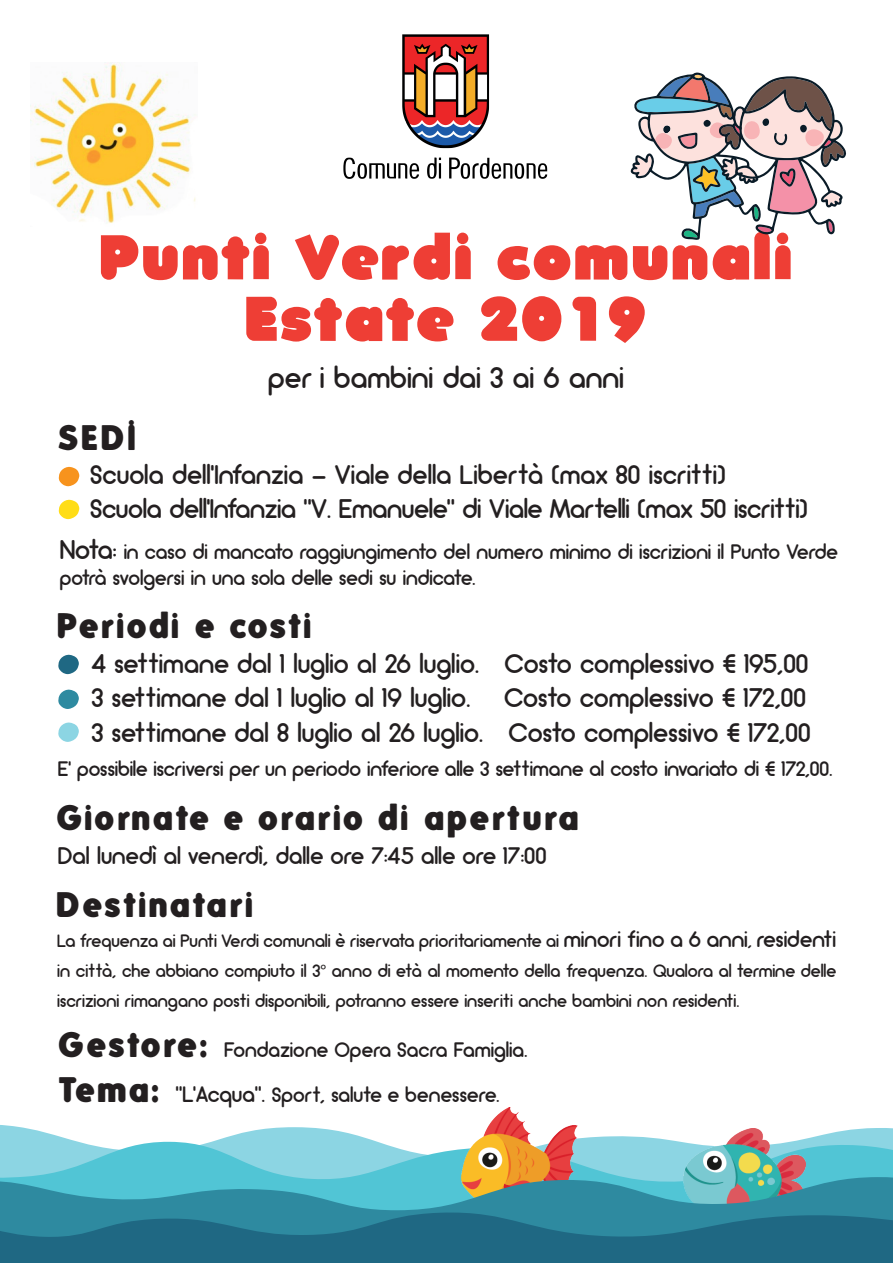
<style>
.page{position:relative;width:893px;height:1263px;background:#fff}
.page>*{position:absolute;margin:0;border:0;box-sizing:border-box;transform-origin:0 0}
.t1{font:60px/61.5px "Folks XX Heavy";letter-spacing:.05em;color:#ee3e35;text-align:center}
.t2{font:900 34.5px "Folks";letter-spacing:.08em;color:#231f20}
.t3{font:900 34.5px "Folks";letter-spacing:.05em;color:#231f20}
.t4{font:30px "Arciform";color:#231f20}
.t5{font:27px/34.5px "Arciform";color:#231f20}
.t6{font:24px "Arciform";letter-spacing:.005em;color:#231f20}
.t7{font:21px/25.5px "Arciform";color:#231f20}
.t8{font:18px/30px "Arciform";letter-spacing:.005em;color:#231f20;text-align:justify}
.s1{font-size:27px}
.s2{font-size:22.5px}
.s3{font-family:"Myriad Pro"}
.s4{font-family:"Folks";font-weight:900;font-size:34.5px}
</style>
<div class="page">
<svg style="left:0;top:1125px;width:893px;height:15px"></svg>
<svg style="left:0;top:1140px;width:893px;height:37px;background:#7bd1df"></svg>
<img style="left:462px;top:1107px;width:115px;height:70px">
<img style="left:684px;top:1128px;width:121px;height:49px">
<img style="left:31px;top:63px;width:165px;height:160px">
<img style="left:343px;top:34px;width:205px;height:145px">
<svg style="left:630px;top:72px;width:216px;height:168px"></svg>
<svg style="left:0;top:1177px;width:893px;height:33px;background:#49a3b1"></svg>
<svg style="left:0;top:1210px;width:893px;height:53px;background:#23718b"></svg>
<svg style="left:59px;top:467px;width:20px;height:19px"></svg>
<svg style="left:59px;top:499px;width:20px;height:20px"></svg>
<svg style="left:58px;top:689px;width:21px;height:20px"></svg>
<svg style="left:58px;top:654px;width:21px;height:20px"></svg>
<svg style="left:58px;top:722px;width:21px;height:20px"></svg>
<h1 class="t1" style="left:100px;top:227px;width:693px">Punti Verdi comunali<br>Estate 2019</h1>
<p class="t4" style="left:268px;top:358px;width:358px">per i bambini dai 3 ai 6 anni</p>
<p class="t2" style="left:59px;top:417px;width:80px">SEDI</p>
<p class="t5" style="left:90px;top:457px;width:719px">Scuola dell’Infanzia - Viale della Libertà (max 80 iscritti)<br>Scuola dell’Infanzia “V. Emanuele” di Viale Martelli (max 50 iscritti)</p>
<p class="t7" style="left:60px;top:539px;width:780px"><span class="s1">Nota:</span> in caso di mancato raggiungimento del numero minimo di iscrizioni il Punto Verde potrà svolgersi in una sola delle sedi su indicate.</p>
<p class="t3" style="left:58px;top:606px;width:256px">Periodi e costi</p>
<p class="t5" style="left:91px;top:646px;width:721px">4 settimane dal 1 luglio al 26 luglio. Costo complessivo € 195,00<br>3 settimane dal 1 luglio al 19 luglio. Costo complessivo € 172,00<br>3 settimane dal 8 luglio al 26 luglio. Costo complessivo € 172,00</p>
<p class="t7" style="left:58px;top:756px;width:776px">E’ possibile iscriversi per un periodo inferiore alle 3 settimane al costo invariato di € 172,00.</p>
<p class="t2" style="left:58px;top:797px;width:522px">Giornate e orario di apertura</p>
<p class="t6" style="left:58px;top:840px;width:490px">Dal lunedì al venerdì, dalle ore 7:45 alle ore 17:00</p>
<p class="t2" style="left:57px;top:884px;width:198px">Destinatari</p>
<p class="t8" style="left:57px;top:926px;width:780px">La frequenza ai Punti Verdi comunali è riservata prioritariamente ai <span class="s2">minori fino a 6 anni</span>, <span class="s2">residenti </span>in città, che abbiano compiuto il 3<span class="s3">°</span> anno di età al momento della frequenza. Qualora al termine delle iscrizioni rimangano posti disponibili, potranno essere inseriti anche bambini non residenti.</p>
<p class="t7" style="left:59px;top:1027px;width:470px;line-height:45px"><span class="s4">Gestore:</span> Fondazione Opera Sacra Famiglia.<br><span class="s4">Tema:</span> <span class="s2">“L’Acqua”.</span> Sport, salute e benessere.</p>
</div>
